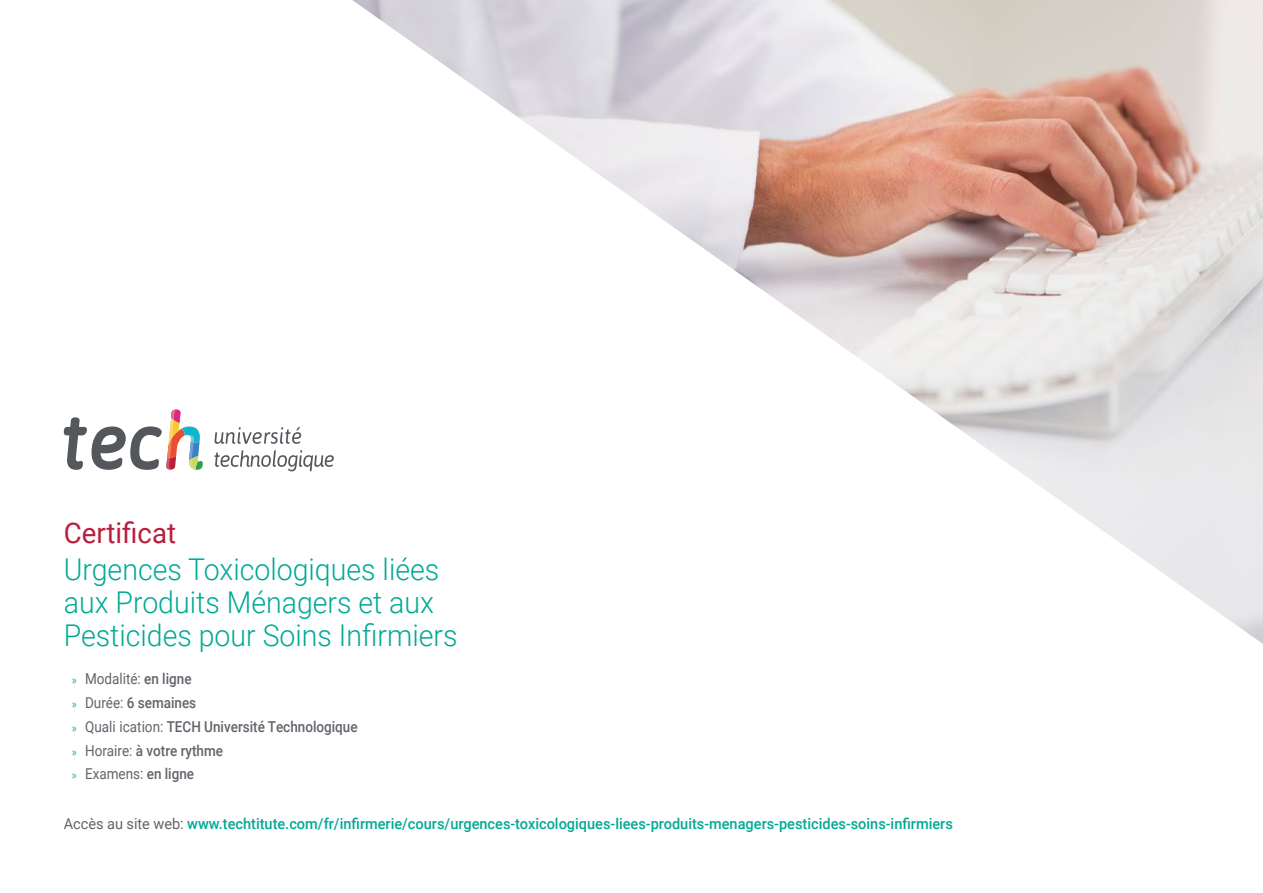
<style>
.page{position:relative;width:1263px;height:893px;background:#fff}
.page>*{position:absolute;margin:0;border:0;box-sizing:border-box;transform-origin:0 0}
.t1{font:300 30px/33px "Roboto";color:#00a996;scale:.95 1}
.t2{font:28.5px "Roboto";color:#ba1e3c}
.t3{font:500 15px "Roboto";color:#00a996}
.t4{font:500 15px/23.7px "Roboto";color:#61646a;scale:.9 1}
.s1{font-family:"Myriad Pro";font-weight:400;font-size:12px;color:#00a996}
.s2{font-weight:400}
.s3{font-weight:400;color:#61646a}
</style>
<div class="page">
<img style="left:352px;top:0;width:911px;height:644px">
<svg style="left:215px;top:427px;width:86px;height:17px"></svg>
<svg style="left:214px;top:450px;width:120px;height:21px"></svg>
<svg style="left:64px;top:410px;width:139px;height:60px"></svg>
<h2 class="t2" style="left:64px;top:513px;width:114px">Certificat</h2>
<h1 class="t1" style="left:64px;top:552px;width:416px">Urgences Toxicologiques liées aux Produits Ménagers et aux<br>Pesticides pour Soins Infirmiers</h1>
<p class="t4" style="left:72px;top:667px;width:319px"><span class="s1">»</span> <span class="s2">Modalité:</span> en ligne<br><span class="s1">»</span> <span class="s2">Durée:</span> 6 semaines<br><span class="s1">»</span> <span class="s2">Quali ication:</span> TECH Université Technologique <span class="s1">»</span> <span class="s2">Horaire:</span> à votre rythme<br><span class="s1">»</span> <span class="s2">Examens:</span> en ligne</p>
<p class="t3" style="left:64px;top:813px;width:890px"><span class="s3">Accès au site web:</span> www.techtitute.com/fr/infirmerie/cours/urgences-toxicologiques-liees-produits-menagers-pesticides-soins-infirmiers</p>
</div>
